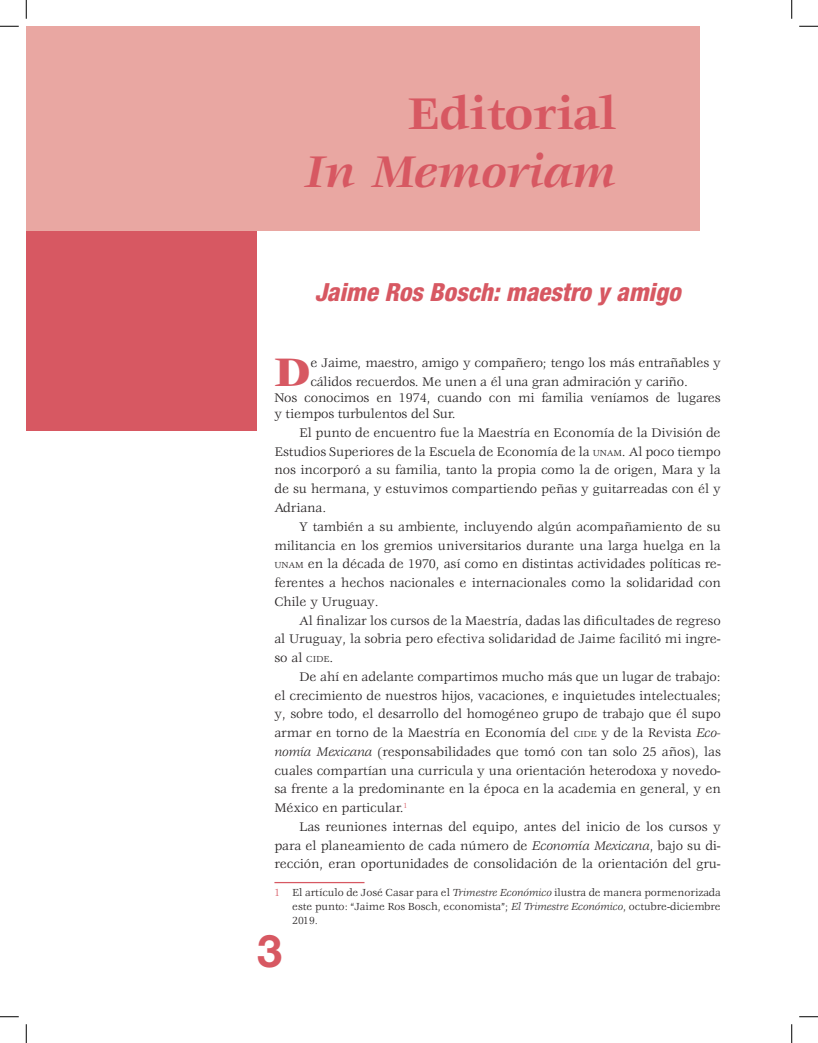
<style>
.page{position:relative;width:818px;height:1043px;background:#fff}
.page>*{position:absolute;margin:0;border:0;box-sizing:border-box;transform-origin:0 0}
.t1{font:italic 700 48.75px "Veljovic";color:#d75862}
.t2{font:700 48.75px "Veljovic";color:#d75862}
.t3{font:700 45px "Helvetica Neue LT Std";color:#d75862}
.t4{font:900 43.75px "Veljovic";color:#d75862}
.t5{font:italic 800 condensed 25px "Helvetica Neue LT Std";color:#d75862}
.t6{font:13.75px/18.8px "Veljovic";letter-spacing:-.005em;color:#231f20;text-align:justify}
.t7{font:11.25px/13.8px "Veljovic";color:#231f20;text-align:justify}
.s1{font-size:9.62px}
.s2{font-style:italic}
.s3{color:#d75862}
</style>
<div class="page">
<div style="left:26px;top:26px;width:673px;height:205px;background:#e9a7a2"></div>
<div style="left:26px;top:231px;width:231px;height:199px;background:#d75862"></div>
<hr style="left:274px;top:882px;width:90px;height:1px;background:#d75862">
<svg style="left:0;top:25px;width:19px;height:2px"></svg>
<svg style="left:799px;top:25px;width:19px;height:2px"></svg>
<svg style="left:0;top:1016px;width:19px;height:1px"></svg>
<svg style="left:799px;top:1016px;width:19px;height:1px"></svg>
<svg style="left:25px;top:0;width:2px;height:19px"></svg>
<svg style="left:25px;top:1024px;width:2px;height:18px"></svg>
<svg style="left:791px;top:0;width:1px;height:19px"></svg>
<svg style="left:791px;top:1024px;width:1px;height:18px"></svg>
<h1 class="t2" style="left:408px;top:87px;width:209px">Editorial</h1>
<h1 class="t1" style="left:305px;top:146px;width:312px">In Memoriam</h1>
<h3 class="t5" style="left:314px;top:277px;width:367px">Jaime Ros Bosch: maestro y amigo</h3>
<h3 class="t4" style="left:274px;top:347px;width:38px">D</h3>
<p class="t6" style="left:310px;top:354px;width:412px">e Jaime, maestro, amigo y compañero; tengo los más entrañables y cálidos recuerdos. Me unen a él una gran admiración y cariño.</p>
<p class="t6" style="left:274px;top:390px;width:448px;line-height:16.2px">Nos conocimos en 1974, cuando con mi familia veníamos de lugares y tiempos turbulentos del Sur.</p>
<p class="t6" style="left:274px;top:424px;width:448px;text-indent:25px">El punto de encuentro fue la Maestría en Economía de la División de Estudios Superiores de la Escuela de Economía de la <span class="s1">UNAM</span>. Al poco tiempo nos incorporó a su familia, tanto la propia como la de origen, Mara y la de su hermana, y estuvimos compartiendo peñas y guitarreadas con él y Adriana.</p>
<p class="t6" style="left:274px;top:518px;width:448px;text-indent:25px">Y también a su ambiente, incluyendo algún acompañamiento de su militancia en los gremios universitarios durante una larga huelga en la <span class="s1">UNAM</span> en la década de 1970, así como en distintas actividades políticas re&shy;ferentes a hechos nacionales e internacionales como la solidaridad con Chile y Uruguay.</p>
<p class="t6" style="left:274px;top:611px;width:448px;text-indent:25px">Al finalizar los cursos de la Maestría, dadas las dificultades de regreso al Uruguay, la sobria pero efectiva solidaridad de Jaime facilitó mi ingre&shy;so al <span class="s1">CIDE</span>.</p>
<p class="t6" style="left:274px;top:668px;width:448px;text-indent:25px">De ahí en adelante compartimos mucho más que un lugar de trabajo: el crecimiento de nuestros hijos, vacaciones, e inquietudes intelectuales; y, sobre todo, el desarrollo del homogéneo grupo de trabajo que él supo armar en torno de la Maestría en Economía del <span class="s1">CIDE</span> y de la Revista <span class="s2">Eco&shy;nomía Mexicana</span> (responsabilidades que tomó con tan solo 25 años), las cuales compartían una curricula y una orientación heterodoxa y novedo&shy;sa frente a la predominante en la época en la academia en general, y en México en particular.<sup>1</sup></p>
<p class="t6" style="left:274px;top:818px;width:448px;text-indent:25px">Las reuniones internas del equipo, antes del inicio de los cursos y para el planeamiento de cada número de <span class="s2">Economía Mexicana</span>, bajo su di&shy;rección, eran oportunidades de consolidación de la orientación del gru-</p>
<p class="t7" style="left:292px;top:886px;width:430px;text-indent:-18px"><span class="s3">1</span> El artículo de José Casar para el <span class="s2">Trimestre Económico</span> ilustra de manera pormenorizada este punto: “Jaime Ros Bosch, economista”; <span class="s2">El Trimestre Económico</span>, octubre-diciembre 2019.</p>
<h2 class="t3" style="left:257px;top:922px;width:27px">3</h2>
</div>
